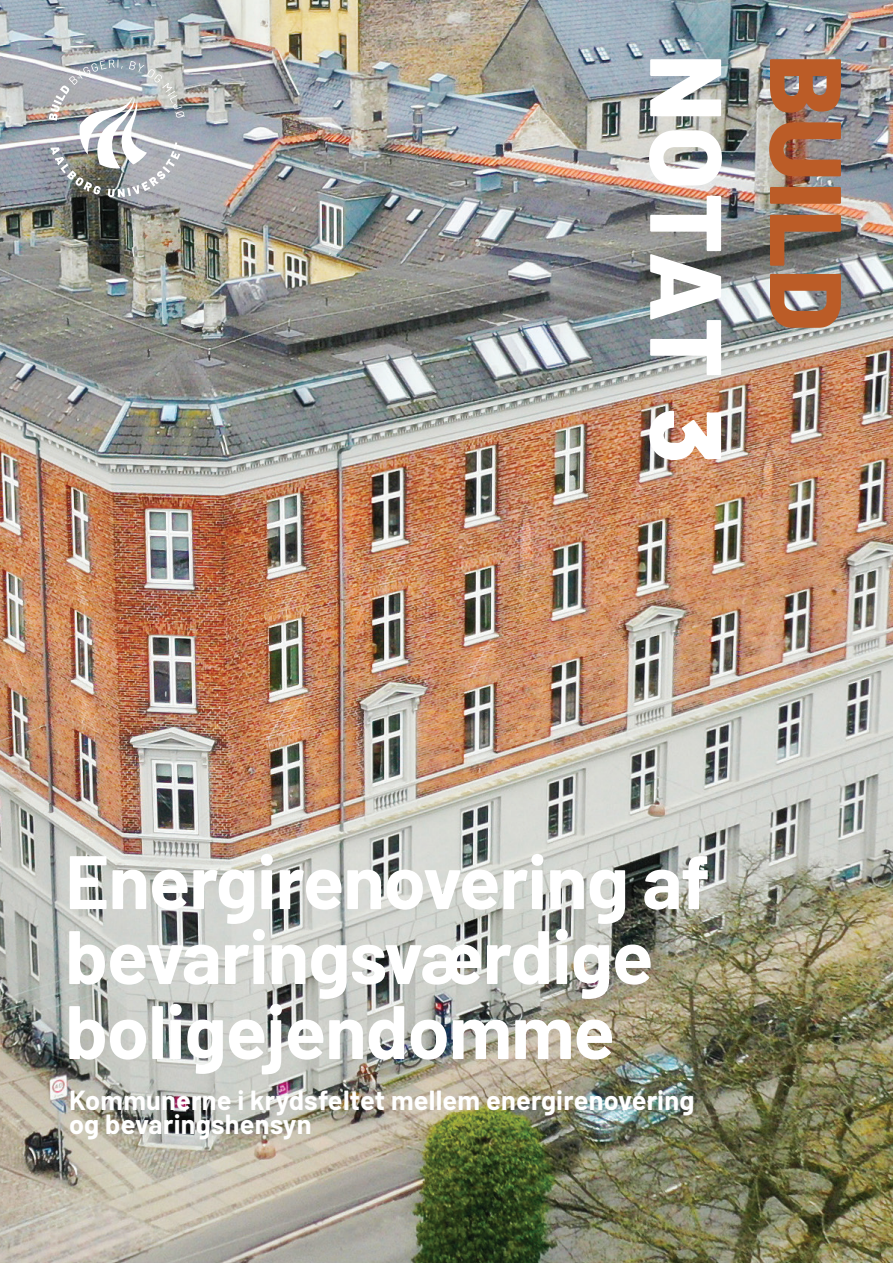
<style>
.page{position:relative;width:893px;height:1263px;background:#fff}
.page>*{position:absolute;margin:0;border:0;box-sizing:border-box;transform-origin:0 0}
.t1{font:800 101.4px "Barlow";letter-spacing:.015em;color:#fff}
.t2{font:800 101.4px "Barlow";letter-spacing:.01em;color:#bb5c27}
.t3{font:700 75.6px/75px "Barlow";letter-spacing:-.01em;color:#fff}
.t4{font:700 27px/24px "Barlow";letter-spacing:.01em;color:#fff}
</style>
<div class="page">
<img style="left:0;top:0;width:893px;height:1263px">
<img style="left:49px;top:59px;width:136px;height:138px">
<h1 class="t1" style="left:762px;top:54px;width:411px;rotate:90deg">NOTAT 3</h1>
<h1 class="t2" style="left:882px;top:54px;width:279px;rotate:90deg">BUILD</h1>
<h2 class="t3" style="left:65px;top:838px;width:646px">Energirenovering af bevaringsværdige boligejendomme</h2>
<p class="t4" style="left:69px;top:1086px;width:627px">Kommunerne i krydsfeltet mellem energirenovering og bevaringshensyn</p>
</div>
